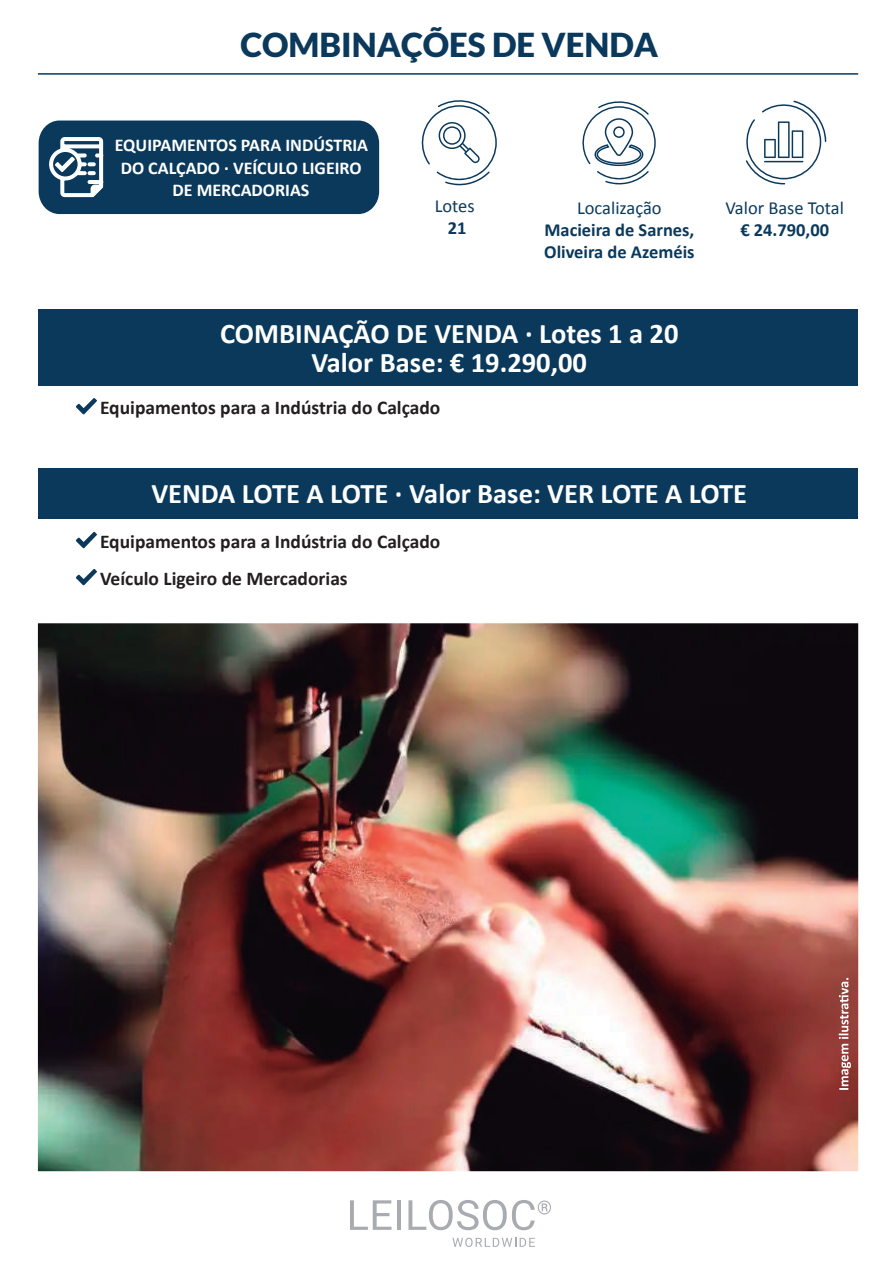
<style>
.page{position:relative;width:893px;height:1263px;background:#fff}
.page>*{position:absolute;margin:0;border:0;box-sizing:border-box;transform-origin:0 0}
.t1{font:900 33px "Lato";color:#0a395c}
.t2{font:700 28.5px/28.5px "Calibri";color:#fff;text-align:center}
.t3{font:700 19.5px "Calibri";color:#231f20}
.t4{font:700 18.45px/22.2px "Calibri";color:#0a395c}
.t5{font:18.45px "Calibri";color:#0a395c}
.t6{font:700 18px/22.5px "Calibri";color:#fff;text-align:center}
</style>
<div class="page">
<svg style="left:350px;top:1200px;width:41px;height:30px"></svg>
<hr style="left:397px;top:1200px;width:4px;height:30px;background:#a8abaf">
<svg style="left:408px;top:1200px;width:143px;height:30px"></svg>
<svg style="left:452px;top:1238px;width:83px;height:9px"></svg>
<div style="left:39px;top:309px;width:819px;height:76px;background:#0a395c"></div>
<svg style="left:76px;top:398px;width:21px;height:16px"></svg>
<svg style="left:76px;top:569px;width:21px;height:16px"></svg>
<div style="left:39px;top:468px;width:819px;height:51px;background:#0a395c"></div>
<svg style="left:76px;top:532px;width:21px;height:16px"></svg>
<div style="left:39px;top:121px;width:340px;height:93px;background:#0a395c;border-radius:22px"></div>
<svg style="left:49px;top:137px;width:55px;height:61px"></svg>
<svg style="left:421px;top:100px;width:76px;height:86px"></svg>
<svg style="left:745px;top:101px;width:81px;height:83px"></svg>
<hr style="left:38px;top:73px;width:820px;height:2px;background:#0a395c">
<img style="left:38px;top:623px;width:820px;height:548px">
<svg style="left:839px;top:978px;width:12px;height:112px"></svg>
<svg style="left:582px;top:101px;width:74px;height:84px"></svg>
<h1 class="t1" style="left:241px;top:25px;width:419px">COMBINAÇÕES DE VENDA</h1>
<p class="t6" style="left:115px;top:133px;width:255px">EQUIPAMENTOS PARA INDÚSTRIA<br>DO CALÇADO · VEÍCULO LIGEIRO<br>DE MERCADORIAS</p>
<p class="t5" style="left:435px;top:195px;width:41px">Lotes</p>
<p class="t4" style="left:448px;top:216px;width:20px">21</p>
<p class="t5" style="left:577px;top:196px;width:86px">Localização</p>
<p class="t4" style="left:544px;top:218px;width:152px">Macieira de Sarnes,<br>Oliveira de Azeméis</p>
<h2 class="t2" style="left:220px;top:319px;width:460px">COMBINAÇÃO DE VENDA · Lotes 1 a 20<br>Valor Base: € 19.290,00</h2>
<p class="t3" style="left:100px;top:394px;width:342px">Equipamentos para a Indústria do Calçado</p>
<p class="t5" style="left:725px;top:196px;width:120px">Valor Base Total</p>
<p class="t4" style="left:740px;top:218px;width:90px">€ 24.790,00</p>
<h2 class="t2" style="left:151px;top:478px;width:597px">VENDA LOTE A LOTE · Valor Base: VER LOTE A LOTE</h2>
<p class="t3" style="left:100px;top:528px;width:342px">Equipamentos para a Indústria do Calçado</p>
<p class="t3" style="left:100px;top:565px;width:249px">Veículo Ligeiro de Mercadorias</p>
</div>
